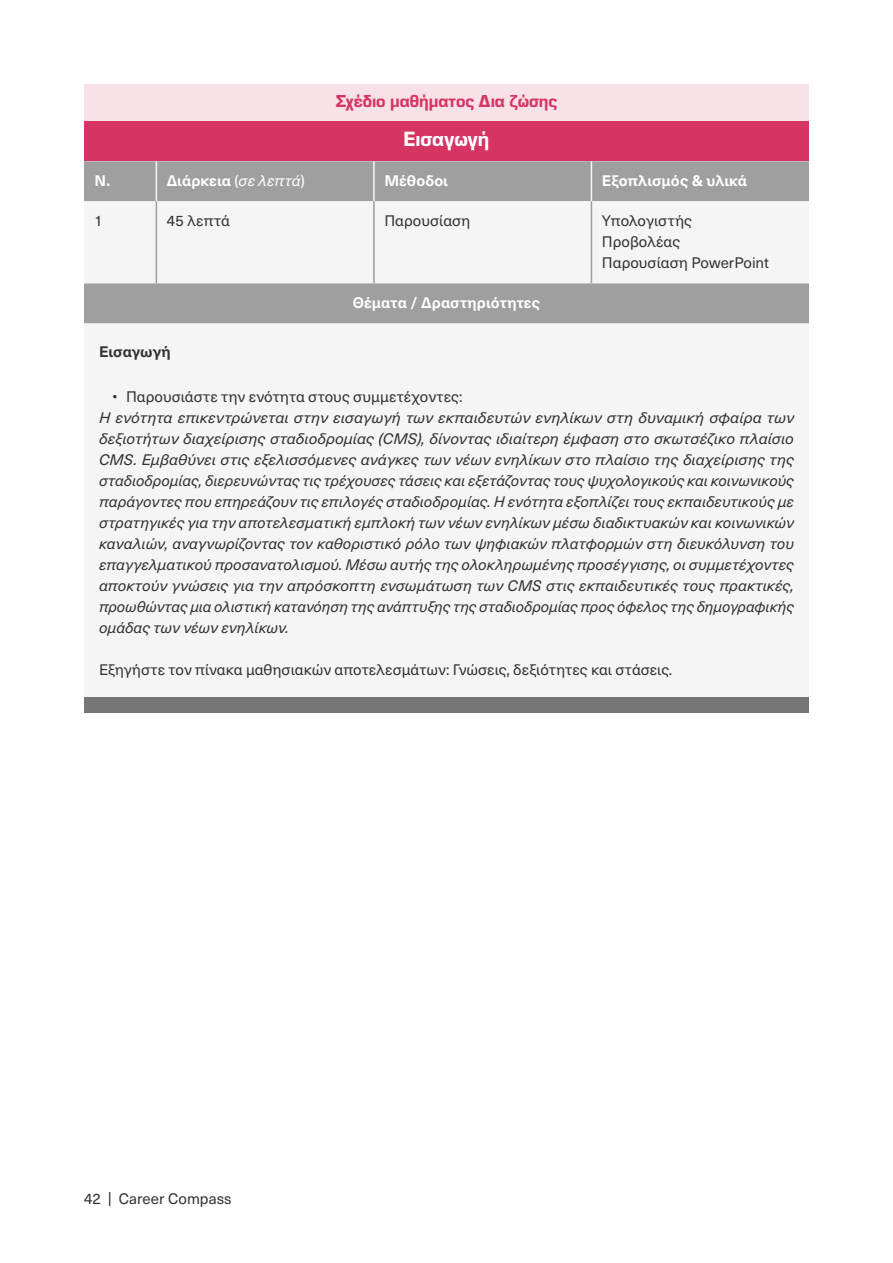
<style>
.page{position:relative;width:893px;height:1263px;background:#fff}
.page>*{position:absolute;margin:0;border:0;box-sizing:border-box;transform-origin:0 0}
.t1{font:21.3px "Eurostile Hea";color:#fff}
.t2{font:18px "Eurostile Hea";letter-spacing:-.005em;color:#d63563}
.t3{font:italic 15px/21px "Neue Haas Unica W1 G";color:#323232;text-align:justify}
.t4{font:15px/21px "Neue Haas Unica W1 G";letter-spacing:.005em;color:#323232}
.t5{font:700 15px "Neue Haas Unica W1 G";letter-spacing:.01em;color:#fff}
.t6{font:700 15px "Neue Haas Unica W1 G";letter-spacing:.005em;color:#323232}
.s1{font-weight:400}
.s2{font-weight:400;font-style:italic}
</style>
<div class="page">
<div style="left:84px;top:323px;width:725px;height:375px;background:#f5f5f5"></div>
<div style="left:84px;top:84px;width:725px;height:38px;background:#f9e1e8"></div>
<div style="left:84px;top:122px;width:725px;height:39px;background:#d63563"></div>
<div style="left:84px;top:161px;width:725px;height:162px;background:#9f9f9f"></div>
<div style="left:84px;top:201px;width:725px;height:82px;background:#f5f5f5"></div>
<hr style="left:156px;top:161px;width:1px;height:40px;background:#f5f5f5">
<hr style="left:373px;top:161px;width:2px;height:40px;background:#f5f5f5">
<hr style="left:591px;top:161px;width:1px;height:40px;background:#f5f5f5">
<hr style="left:156px;top:201px;width:1px;height:82px;background:#9f9f9f">
<hr style="left:373px;top:201px;width:2px;height:82px;background:#9f9f9f">
<hr style="left:591px;top:201px;width:1px;height:82px;background:#9f9f9f">
<div style="left:84px;top:698px;width:725px;height:15px;background:#767676"></div>
<p class="t2" style="left:336px;top:88px;width:223px">Σχέδιο μαθήματος Δια ζώσης</p>
<h1 class="t1" style="left:404px;top:124px;width:87px">Εισαγωγή</h1>
<p class="t5" style="left:95px;top:169px;width:17px">N.</p>
<p class="t5" style="left:167px;top:169px;width:139px">Διάρκεια <span class="s1">(</span><span class="s2">σε λεπτά</span><span class="s1">)</span></p>
<p class="t5" style="left:384px;top:169px;width:65px">Μέθοδοι</p>
<p class="t5" style="left:602px;top:169px;width:147px">Εξοπλισμός &amp; υλικά</p>
<p class="t4" style="left:95px;top:210px;width:10px">1</p>
<p class="t4" style="left:167px;top:210px;width:64px">45 λεπτά</p>
<p class="t4" style="left:384px;top:210px;width:88px">Παρουσίαση</p>
<p class="t4" style="left:602px;top:210px;width:169px">Υπολογιστής<br>Προβολέας<br>Παρουσίαση PowerPoint</p>
<p class="t5" style="left:353px;top:291px;width:189px">Θέματα / Δραστηριότητες</p>
<p class="t6" style="left:99px;top:340px;width:73px">Εισαγωγή</p>
<p class="t4" style="left:112px;top:386px;width:351px">• Παρουσιάστε την ενότητα στους συμμετέχοντες:</p>
<p class="t3" style="left:99px;top:407px;width:696px">Η ενότητα επικεντρώνεται στην εισαγωγή των εκπαιδευτών ενηλίκων στη δυναμική σφαίρα των δεξιοτήτων διαχείρισης σταδιοδρομίας (CMS), δίνοντας ιδιαίτερη έμφαση στο σκωτσέζικο πλαίσιο CMS. Εμβαθύνει στις εξελισσόμενες ανάγκες των νέων ενηλίκων στο πλαίσιο της διαχείρισης της σταδιοδρομίας, διερευνώντας τις τρέχουσες τάσεις και εξετάζοντας τους ψυχολογικούς και κοινωνικούς παράγοντες που επηρεάζουν τις επιλογές σταδιοδρομίας. Η ενότητα εξοπλίζει τους εκπαιδευτικούς με στρατηγικές για την αποτελεσματική εμπλοκή των νέων ενηλίκων μέσω διαδικτυακών και κοινωνικών καναλιών, αναγνωρίζοντας τον καθοριστικό ρόλο των ψηφιακών πλατφορμών στη διευκόλυνση του επαγγελματικού προσανατολισμού. Μέσω αυτής της ολοκληρωμένης προσέγγισης, οι συμμετέχοντες αποκτούν γνώσεις για την απρόσκοπτη ενσωμάτωση των CMS στις εκπαιδευτικές τους πρακτικές, προωθώντας μια ολιστική κατανόηση της ανάπτυξης της σταδιοδρομίας προς όφελος της δημογραφικής ομάδας των νέων ενηλίκων.</p>
<p class="t4" style="left:99px;top:659px;width:575px">Εξηγήστε τον πίνακα μαθησιακών αποτελεσμάτων: Γνώσεις, δεξιότητες και στάσεις.</p>
<p class="t4" style="left:84px;top:1187px;width:149px">42 | Career Compass</p>
</div>
